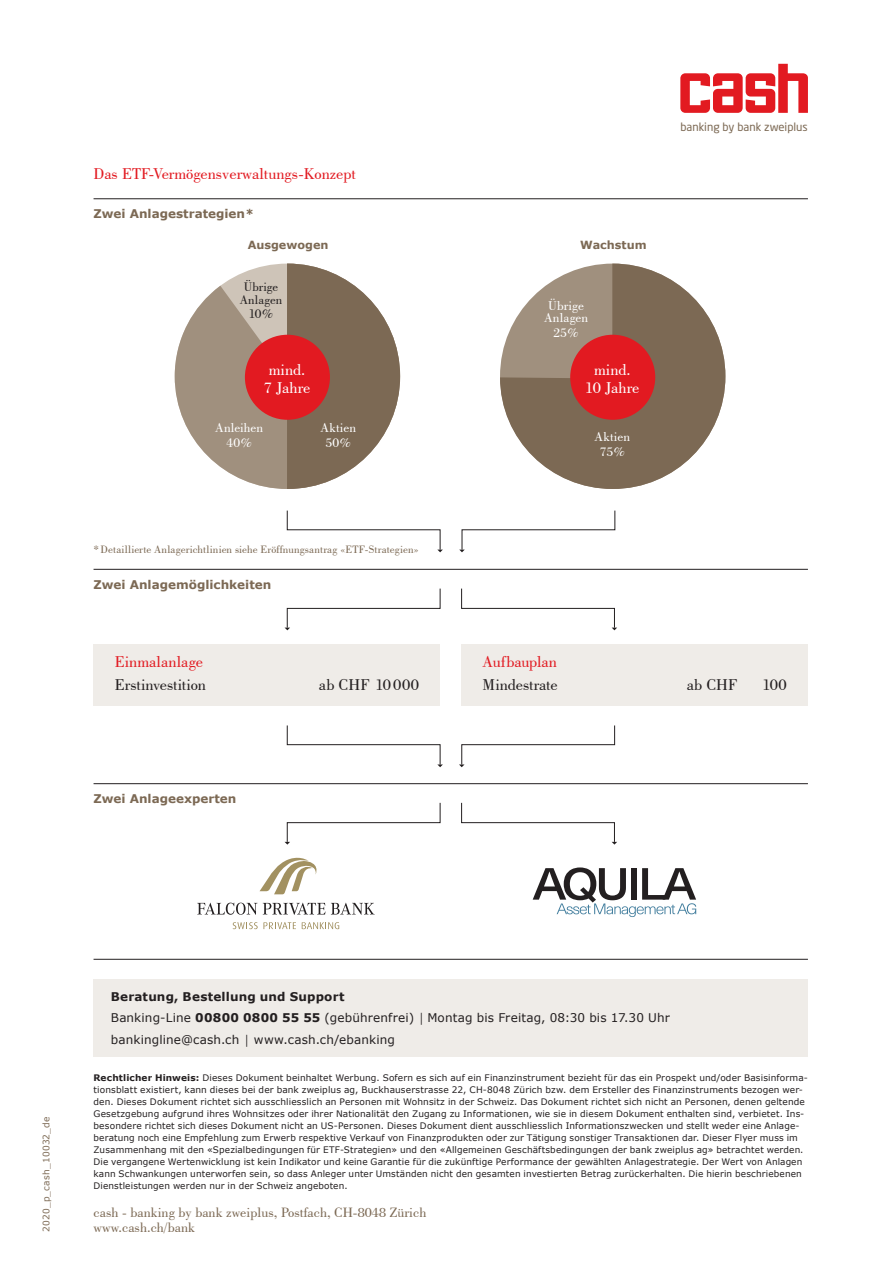
<style>
.page{position:relative;width:893px;height:1263px;background:#fff}
.page>*{position:absolute;margin:0;border:0;box-sizing:border-box;transform-origin:0 0}
.t1{font:16.5px "Bodoni BT";color:#e21a21}
.t2{font:16.5px "Bodoni BT";color:#231f20}
.t3{font:16.5px/18px "Bodoni BT";color:#fff;text-align:center}
.t4{font:14.25px/15px "Bodoni BT";color:#7c6954}
.t5{font:13.5px/14.9px "Bodoni BT";color:#fff;text-align:center}
.t6{font:13.5px "Bodoni BT";color:#231f20}
.t7{font:13.2px/12.8px "Bodoni BT";letter-spacing:.01em;color:#231f20}
.t8{font:12px/21.5px "Verdana";letter-spacing:.01em;color:#231f20}
.t9{font:700 12px "Verdana";color:#7c6954}
.t10{font:11.25px "Bodoni BT";letter-spacing:.01em;color:#7c6954}
.t11{font:11.25px "Neo Sans Pro";color:#7c6954}
.t12{font:700 11.25px "Verdana";color:#7c6954}
.t13{font:9px/12px "Verdana";letter-spacing:.015em;color:#231f20}
.t14{font:9px "Verdana";letter-spacing:.025em;color:#7c6954}
.s1{font-weight:700}
.s2{font-family:"Bodoni BT"}
</style>
<div class="page">
<svg style="left:175px;top:264px;width:112px;height:225px;fill:#a0907e"></svg>
<div style="left:94px;top:979px;width:714px;height:78px;background:#efece8"></div>
<svg style="left:680px;top:64px;width:128px;height:49px"></svg>
<div style="left:94px;top:644px;width:346px;height:62px;background:#efece8"></div>
<div style="left:461px;top:644px;width:347px;height:62px;background:#efece8"></div>
<svg style="left:500px;top:264px;width:225px;height:225px;background:#85725e"></svg>
<div style="left:570px;top:335px;width:85px;height:85px;background:#e21a21;border-radius:50%"></div>
<svg style="left:197px;top:902px;width:60px;height:13px"></svg>
<svg style="left:263px;top:902px;width:62px;height:13px"></svg>
<svg style="left:331px;top:902px;width:44px;height:13px"></svg>
<svg style="left:233px;top:922px;width:63px;height:7px"></svg>
<svg style="left:302px;top:922px;width:37px;height:7px"></svg>
<svg style="left:260px;top:858px;width:57px;height:36px"></svg>
<hr style="left:94px;top:198px;width:714px;height:1px;background:#231f20">
<hr style="left:94px;top:569px;width:714px;height:1px;background:#231f20">
<hr style="left:94px;top:783px;width:714px;height:1px;background:#231f20">
<hr style="left:94px;top:959px;width:714px;height:1px;background:#231f20">
<svg style="left:287px;top:510px;width:156px;height:42px"></svg>
<svg style="left:459px;top:510px;width:156px;height:42px"></svg>
<svg style="left:285px;top:588px;width:156px;height:42px"></svg>
<svg style="left:461px;top:588px;width:156px;height:42px"></svg>
<svg style="left:287px;top:725px;width:156px;height:42px"></svg>
<svg style="left:459px;top:725px;width:156px;height:42px"></svg>
<svg style="left:285px;top:802px;width:156px;height:43px"></svg>
<svg style="left:461px;top:802px;width:156px;height:43px"></svg>
<svg style="left:287px;top:264px;width:113px;height:225px"></svg>
<div style="left:245px;top:335px;width:85px;height:85px;background:#e21a21;border-radius:50%"></div>
<svg style="left:533px;top:867px;width:163px;height:50px"></svg>
<h1 class="t1" style="left:94px;top:163px;width:264px">Das ETF-Vermögensverwaltungs-Konzept</h1>
<h3 class="t9" style="left:94px;top:206px;width:162px">Zwei Anlagestrategien*</h3>
<p class="t12" style="left:248px;top:238px;width:82px">Ausgewogen</p>
<p class="t12" style="left:580px;top:238px;width:68px">Wachstum</p>
<h3 class="t7" style="left:240px;top:280px;width:44px">Übrige<br>Anlagen</h3>
<h3 class="t6" style="left:249px;top:306px;width:26px">10%</h3>
<h1 class="t3" style="left:264px;top:360px;width:48px">mind.<br>7 Jahre</h1>
<h3 class="t5" style="left:215px;top:420px;width:49px">Anleihen<br>40%</h3>
<h3 class="t5" style="left:321px;top:420px;width:37px">Aktien<br>50%</h3>
<h3 class="t5" style="left:544px;top:299px;width:45px;line-height:12.8px">Übrige<br>Anlagen</h3>
<h3 class="t5" style="left:553px;top:325px;width:27px">25%</h3>
<h1 class="t3" style="left:585px;top:360px;width:56px">mind.<br>10 Jahre</h1>
<h3 class="t5" style="left:595px;top:429px;width:37px">Aktien<br>75%</h3>
<p class="t11" style="left:680px;top:120px;width:129px">banking by bank zweiplus</p>
<p class="t10" style="left:94px;top:542px;width:327px">*Detaillierte Anlagerichtlinien siehe Eröffnungsantrag «ETF-Strategien»</p>
<h3 class="t9" style="left:94px;top:576px;width:179px">Zwei Anlagemöglichkeiten</h3>
<h1 class="t1" style="left:115px;top:651px;width:90px">Einmalanlage</h1>
<h1 class="t2" style="left:115px;top:674px;width:93px">Erstinvestition</h1>
<h1 class="t2" style="left:319px;top:674px;width:102px">ab CHF 10000</h1>
<h3 class="t9" style="left:94px;top:791px;width:144px">Zwei Anlageexperten</h3>
<h1 class="t1" style="left:483px;top:651px;width:76px">Aufbauplan</h1>
<h1 class="t2" style="left:483px;top:674px;width:77px">Mindestrate</h1>
<h1 class="t2" style="left:687px;top:674px;width:52px">ab CHF</h1>
<h1 class="t2" style="left:762px;top:674px;width:26px">100</h1>
<p class="t14" style="left:40px;top:1232px;width:117px;rotate:-90deg">2020_p_cash_10032_de</p>
<h3 class="t8" style="left:111px;top:986px;width:561px"><span class="s1">Beratung, Bestellung und Support<br></span>Banking-Line <span class="s1">00800 0800 55 55</span> (gebührenfrei) <span class="s2">|</span> Montag bis Freitag, 08:30 bis 17.30 Uhr bankingline@cash.ch <span class="s2">|</span> www.cash.ch/ebanking</h3>
<p class="t13" style="left:94px;top:1072px;width:716px"><span class="s1">Rechtlicher Hinweis:</span> Dieses Dokument beinhaltet Werbung. Sofern es sich auf ein Finanzinstrument bezieht für das ein Prospekt und/oder Basisinforma&shy;tionsblatt existiert, kann dieses bei der bank zweiplus ag, Buckhauserstrasse 22, CH-8048 Zürich bzw. dem Ersteller des Finanzinstruments bezogen wer&shy;den. Dieses Dokument richtet sich ausschliesslich an Personen mit Wohnsitz in der Schweiz. Das Dokument richtet sich nicht an Personen, denen geltende Gesetzgebung aufgrund ihres Wohnsitzes oder ihrer Nationalität den Zugang zu Informationen, wie sie in diesem Dokument enthalten sind, verbietet. Ins&shy;besondere richtet sich dieses Dokument nicht an US-Personen. Dieses Dokument dient ausschliesslich Informationszwecken und stellt weder eine Anlage&shy;beratung noch eine Empfehlung zum Erwerb respektive Verkauf von Finanzprodukten oder zur Tätigung sonstiger Transaktionen dar. Dieser Flyer muss im Zusammenhang mit den «Spezialbedingungen für ETF-Strategien» und den «Allgemeinen Geschäftsbedingungen der bank zweiplus ag» betrachtet werden.<br>Die vergangene Wertenwicklung ist kein Indikator und keine Garantie für die zukünftige Performance der gewählten Anlagestrategie. Der Wert von Anlagen kann Schwankungen unterworfen sein, so dass Anleger unter Umständen nicht den gesamten investierten Betrag zurückerhalten. Die hierin beschriebenen Dienstleistungen werden nur in der Schweiz angeboten.</p>
<h2 class="t4" style="left:94px;top:1205px;width:334px">cash - banking by bank zweiplus, Postfach, CH-8048 Zürich www.cash.ch/bank</h2>
</div>
